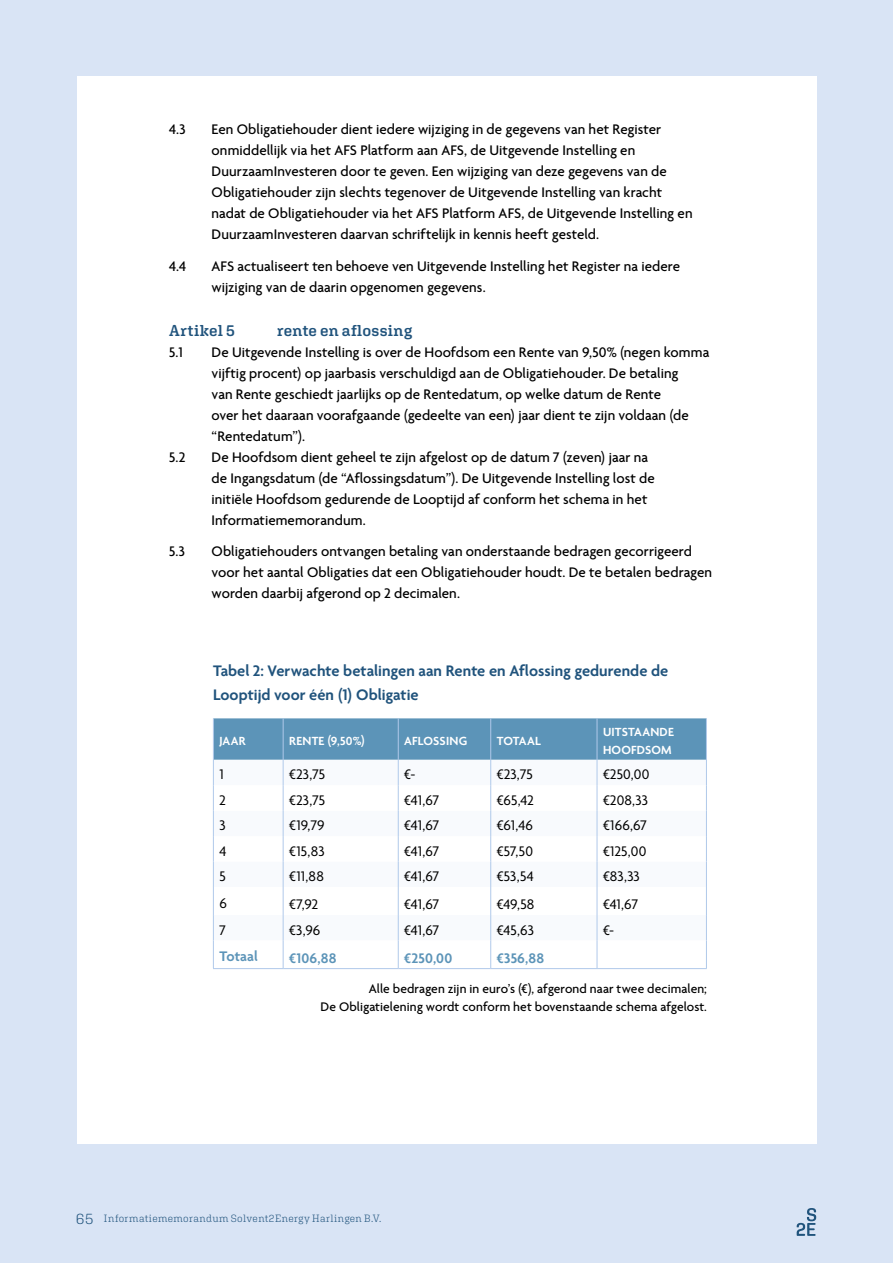
<style>
.page{position:relative;width:893px;height:1263px;background:#d9e4f5}
.page>*{position:absolute;margin:0;border:0;box-sizing:border-box;transform-origin:0 0}
.Tabel_-_titel{font:600 16.5px/23.2px "Agenda One";color:#20537c}
.Bijlage_-_artikel_kopje{font:600 15.75px "Aglet Slab";letter-spacing:.015em;color:#20537c}
.Bijlage_-_Artikelen{font:500 15px/21px "Agenda One";letter-spacing:.005em;color:#000}
.Bijlage_-_Brood{font:500 15px/21px "Agenda One";letter-spacing:.005em;color:#000}
.Tabel_-_brood{font:15px "Agenda One";color:#000}
.Tabel_-_kopje{font:600 15px "Agenda One";letter-spacing:.01em;color:#5c94b8}
.Tabel_-_ondertitel{font:500 13.5px/18px "Agenda One";letter-spacing:.01em;color:#000;text-align:right}
.Tabel_-_kopje_wit_KAPS{font:600 12.75px/18px "Agenda One";letter-spacing:.015em;color:#fff}
.t1{font:300 10.5px "Aglet Slab";letter-spacing:.03em;color:#20537c}
.s1{font-size:15px}
</style>
<div class="page">
<div style="left:77px;top:77px;width:739px;height:1067px;background:#fff"></div>
<svg style="left:797px;top:1208px;width:19px;height:28px"></svg>
<hr style="left:213px;top:968px;width:70px;height:1px;background:#b0c9ea">
<hr style="left:398px;top:968px;width:93px;height:1px;background:#b0c9ea">
<hr style="left:491px;top:968px;width:106px;height:1px;background:#b0c9ea">
<hr style="left:597px;top:968px;width:110px;height:1px;background:#b0c9ea">
<svg style="left:213px;top:718px;width:494px;height:250px"></svg>
<hr style="left:283px;top:968px;width:115px;height:1px;background:#b0c9ea">
<p class="Bijlage_-_Artikelen" style="left:169px;top:119px;width:18px">4.3</p>
<p class="Bijlage_-_Artikelen" style="left:212px;top:119px;width:483px">Een Obligatiehouder dient iedere wijziging in de gegevens van het Register onmiddellijk via het AFS Platform aan AFS, de Uitgevende Instelling en DuurzaamInvesteren door te geven. Een wijziging van deze gegevens van de Obligatiehouder zijn slechts tegenover de Uitgevende Instelling van kracht nadat de Obligatiehouder via het AFS Platform AFS, de Uitgevende Instelling en DuurzaamInvesteren daarvan schriftelijk in kennis heeft gesteld.</p>
<p class="Bijlage_-_Artikelen" style="left:169px;top:256px;width:19px">4.4</p>
<p class="Bijlage_-_Artikelen" style="left:212px;top:256px;width:470px">AFS actualiseert ten behoeve ven Uitgevende Instelling het Register na iedere wijziging van de daarin opgenomen gegevens.</p>
<p class="Bijlage_-_artikel_kopje" style="left:169px;top:321px;width:67px">Artikel 5</p>
<p class="Bijlage_-_artikel_kopje" style="left:277px;top:321px;width:137px">rente en aflossing</p>
<p class="Bijlage_-_Brood" style="left:169px;top:342px;width:16px">5.1</p>
<p class="Bijlage_-_Brood" style="left:212px;top:342px;width:499px">De Uitgevende Instelling is over de Hoofdsom een Rente van 9,50% (negen komma vijftig procent) op jaarbasis verschuldigd aan de Obligatiehouder. De betaling<br>van Rente geschiedt jaarlijks op de Rentedatum, op welke datum de Rente<br>over het daaraan voorafgaande (gedeelte van een) jaar dient te zijn voldaan (de “Rentedatum”).</p>
<p class="Bijlage_-_Artikelen" style="left:169px;top:447px;width:18px">5.2</p>
<p class="Bijlage_-_Artikelen" style="left:212px;top:447px;width:445px">De Hoofdsom dient geheel te zijn afgelost op de datum 7 (zeven) jaar na de Ingangsdatum (de “Aflossingsdatum”). De Uitgevende Instelling lost de initiële Hoofdsom gedurende de Looptijd af conform het schema in het Informatiememorandum.</p>
<p class="Bijlage_-_Artikelen" style="left:169px;top:541px;width:18px">5.3</p>
<p class="Bijlage_-_Artikelen" style="left:212px;top:541px;width:502px">Obligatiehouders ontvangen betaling van onderstaande bedragen gecorrigeerd voor het aantal Obligaties dat een Obligatiehouder houdt. De te betalen bedragen worden daarbij afgerond op 2 decimalen.</p>
<p class="Tabel_-_titel" style="left:213px;top:660px;width:457px">Tabel 2: Verwachte betalingen aan Rente en Aflossing gedurende de<br>Looptijd voor één (1) Obligatie</p>
<p class="Tabel_-_kopje_wit_KAPS" style="left:219px;top:732px;width:28px">JAAR</p>
<p class="Tabel_-_kopje_wit_KAPS" style="left:289px;top:732px;width:77px">RENTE (9,50%)</p>
<p class="Tabel_-_kopje_wit_KAPS" style="left:404px;top:732px;width:65px">AFLOSSING</p>
<p class="Tabel_-_kopje_wit_KAPS" style="left:497px;top:732px;width:46px">TOTAAL</p>
<p class="Tabel_-_kopje_wit_KAPS" style="left:603px;top:723px;width:73px">UITSTAANDE<br>HOOFDSOM</p>
<p class="Tabel_-_brood" style="left:219px;top:766px;width:6px">1</p>
<p class="Tabel_-_brood" style="left:289px;top:766px;width:38px">€23,75</p>
<p class="Tabel_-_brood" style="left:404px;top:766px;width:13px">€-</p>
<p class="Tabel_-_brood" style="left:497px;top:766px;width:38px">€23,75</p>
<p class="Tabel_-_brood" style="left:603px;top:766px;width:48px">€250,00</p>
<p class="Tabel_-_brood" style="left:219px;top:792px;width:8px">2</p>
<p class="Tabel_-_brood" style="left:289px;top:792px;width:38px">€23,75</p>
<p class="Tabel_-_brood" style="left:404px;top:792px;width:37px">€41,67</p>
<p class="Tabel_-_brood" style="left:497px;top:792px;width:39px">€65,42</p>
<p class="Tabel_-_brood" style="left:603px;top:792px;width:47px">€208,33</p>
<p class="Tabel_-_brood" style="left:219px;top:817px;width:8px">3</p>
<p class="Tabel_-_brood" style="left:289px;top:817px;width:37px">€19,79</p>
<p class="Tabel_-_brood" style="left:404px;top:817px;width:37px">€41,67</p>
<p class="Tabel_-_brood" style="left:497px;top:817px;width:38px">€61,46</p>
<p class="Tabel_-_brood" style="left:603px;top:817px;width:45px">€166,67</p>
<p class="Tabel_-_brood" style="left:219px;top:843px;width:9px">4</p>
<p class="Tabel_-_brood" style="left:289px;top:843px;width:37px">€15,83</p>
<p class="Tabel_-_brood" style="left:404px;top:843px;width:37px">€41,67</p>
<p class="Tabel_-_brood" style="left:497px;top:843px;width:38px">€57,50</p>
<p class="Tabel_-_brood" style="left:603px;top:843px;width:45px">€125,00</p>
<p class="Tabel_-_brood" style="left:219px;top:868px;width:8px">5</p>
<p class="Tabel_-_brood" style="left:289px;top:868px;width:36px">€11,88</p>
<p class="Tabel_-_brood" style="left:404px;top:868px;width:37px">€41,67</p>
<p class="Tabel_-_brood" style="left:497px;top:868px;width:39px">€53,54</p>
<p class="Tabel_-_brood" style="left:603px;top:868px;width:38px">€83,33</p>
<p class="Tabel_-_brood" style="left:219px;top:895px;width:9px">6</p>
<p class="Tabel_-_brood" style="left:289px;top:896px;width:31px">€7,92</p>
<p class="Tabel_-_brood" style="left:404px;top:896px;width:37px">€41,67</p>
<p class="Tabel_-_brood" style="left:497px;top:896px;width:39px">€49,58</p>
<p class="Tabel_-_brood" style="left:603px;top:896px;width:37px">€41,67</p>
<p class="Tabel_-_brood" style="left:219px;top:922px;width:8px">7</p>
<p class="Tabel_-_brood" style="left:289px;top:922px;width:33px">€3,96</p>
<p class="Tabel_-_brood" style="left:404px;top:922px;width:37px">€41,67</p>
<p class="Tabel_-_brood" style="left:497px;top:922px;width:39px">€45,63</p>
<p class="Tabel_-_brood" style="left:603px;top:922px;width:13px">€-</p>
<p class="Tabel_-_kopje" style="left:219px;top:948px;width:40px">Totaal</p>
<p class="Tabel_-_kopje" style="left:289px;top:949px;width:49px">€106,88</p>
<p class="Tabel_-_kopje" style="left:404px;top:949px;width:50px">€250,00</p>
<p class="Tabel_-_kopje" style="left:497px;top:949px;width:49px">€356,88</p>
<p class="Tabel_-_ondertitel" style="left:321px;top:980px;width:388px">Alle bedragen zijn in euro’s (€), afgerond naar twee decimalen;<br>De Obligatielening wordt conform het bovenstaande schema afgelost.</p>
<p class="t1" style="left:76px;top:1212px;width:307px"><span class="s1">65</span> Informatiememorandum Solvent2Energy Harlingen B.V.</p>
</div>
